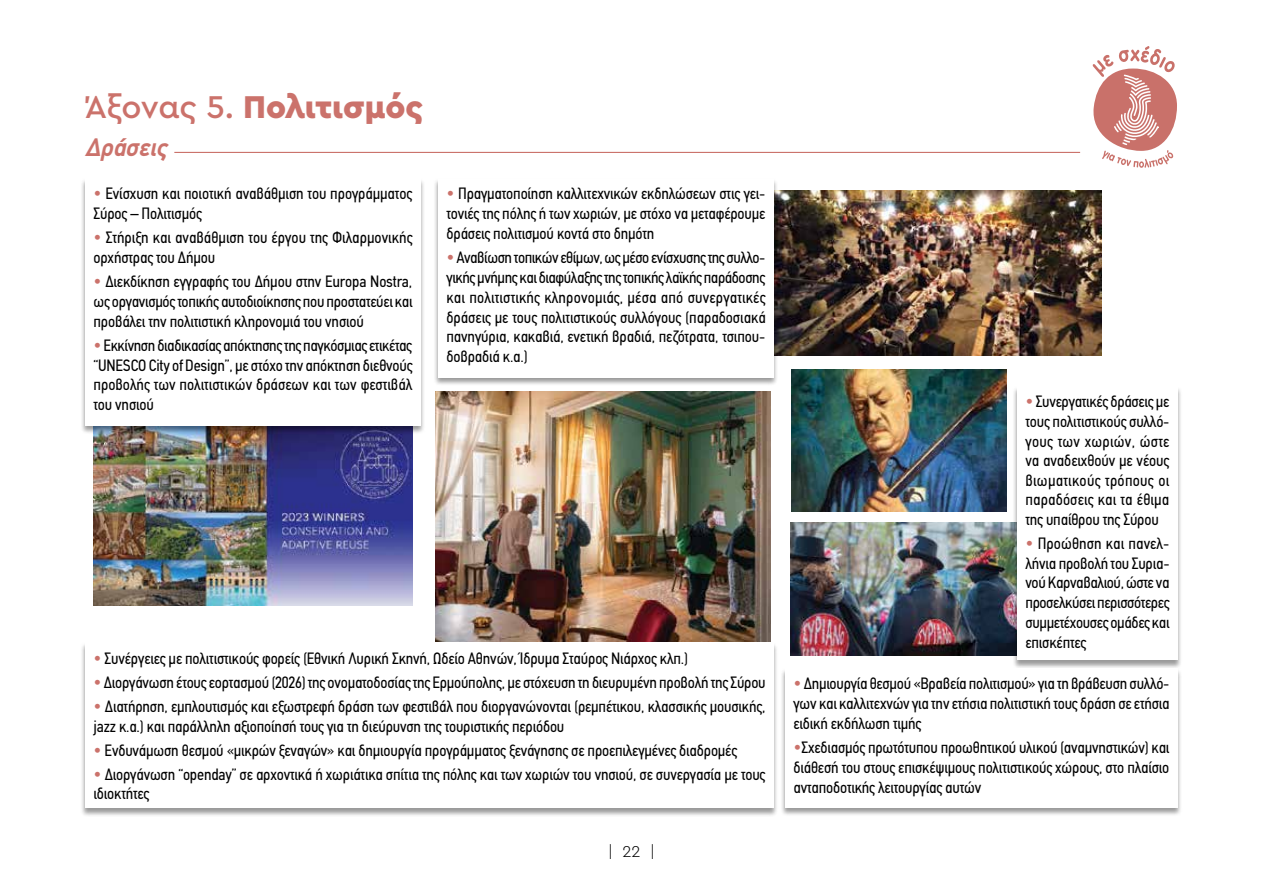
<style>
.page{position:relative;width:1263px;height:893px;background:#fff}
.page>*{position:absolute;margin:0;border:0;box-sizing:border-box;transform-origin:0 0}
.t1{font:900 33px "Cera Pro";color:#cb726b}
.t2{font:italic 700 25.5px "PF Din Text";color:#cb726b}
.t3{font:16.5px/19.8px "PF Din Text Condensed";letter-spacing:-.01em;color:#000;text-align:justify}
.t4{font:300 16.5px "Cera Pro";color:#000}
.s1{font-weight:500}
.s2{color:#cb726b}
</style>
<div class="page">
<img style="left:94px;top:435px;width:318px;height:171px">
<img style="left:790px;top:523px;width:222px;height:132px">
<img style="left:778px;top:190px;width:323px;height:165px">
<img style="left:435px;top:392px;width:336px;height:250px">
<div style="left:80px;top:178px;width:345px;height:257px;background:#000;opacity:.4"></div>
<div style="left:85px;top:179px;width:336px;height:247px;background:#fff"></div>
<div style="left:80px;top:642px;width:699px;height:175px;background:#000;opacity:.4"></div>
<div style="left:85px;top:643px;width:689px;height:165px;background:#fff"></div>
<div style="left:433px;top:178px;width:345px;height:209px;background:#000;opacity:.4"></div>
<div style="left:438px;top:179px;width:336px;height:198px;background:#fff"></div>
<div style="left:1012px;top:386px;width:170px;height:283px;background:#000;opacity:.4"></div>
<div style="left:1017px;top:386px;width:161px;height:274px;background:#fff"></div>
<div style="left:780px;top:668px;width:402px;height:149px;background:#000;opacity:.4"></div>
<div style="left:785px;top:668px;width:393px;height:140px;background:#fff"></div>
<hr style="left:174px;top:152px;width:906px;height:1px;background:#cb726b">
<img style="left:792px;top:369px;width:214px;height:143px">
<svg style="left:1092px;top:46px;width:85px;height:122px"></svg>
<h1 class="t1" style="left:85px;top:85px;width:340px"><span class="s1">Άξονας 5.</span> Πολιτισμός</h1>
<h2 class="t2" style="left:85px;top:132px;width:83px">Δράσεις</h2>
<p class="t3" style="left:94px;top:184px;width:320px"><span class="s2">•</span> Ενίσχυση και ποιοτική αναβάθμιση του προγράμματος<br>Σύρος – Πολιτισμός</p>
<p class="t3" style="left:94px;top:228px;width:320px"><span class="s2">•</span> Στήριξη και αναβάθμιση του έργου της Φιλαρμονικής ορχήστρας του Δήμου</p>
<p class="t3" style="left:94px;top:272px;width:321px"><span class="s2">•</span> Διεκδίκηση εγγραφής του Δήμου στην Europa Nostra, ως οργανισμός τοπικής αυτοδιοίκησης που προστατεύει και προβάλει την πολιτιστική κληρονομιά του νησιού</p>
<p class="t3" style="left:94px;top:335px;width:320px"><span class="s2">•</span> Εκκίνηση διαδικασίας απόκτησης της παγκόσμιας ετικέτας “UNESCO City of Design”, με στόχο την απόκτηση διεθνούς προβολής των πολιτιστικών δράσεων και των φεστιβάλ του νησιού</p>
<p class="t3" style="left:446px;top:184px;width:320px"><span class="s2">•</span> Πραγματοποίηση καλλιτεχνικών εκδηλώσεων στις γει&shy;τονιές της πόλης ή των χωριών, με στόχο να μεταφέρουμε δράσεις πολιτισμού κοντά στο δημότη</p>
<p class="t3" style="left:446px;top:248px;width:321px"><span class="s2">•</span> Αναβίωση τοπικών εθίμων, ως μέσο ενίσχυσης της συλλο&shy;γικής μνήμης και διαφύλαξης της τοπικής λαϊκής παράδοσης και πολιτιστικής κληρονομιάς, μέσα από συνεργατικές δράσεις με τους πολιτιστικούς συλλόγους (παραδοσιακά πανηγύρια, κακαβιά, ενετική βραδιά, πεζότρατα, τσιπου&shy;δοβραδιά κ.α.)</p>
<p class="t3" style="left:94px;top:648px;width:596px"><span class="s2">•</span> Συνέργειες με πολιτιστικούς φορείς (Εθνική Λυρική Σκηνή, Ωδείο Αθηνών, Ίδρυμα Σταύρος Νιάρχος κλπ.)</p>
<p class="t3" style="left:94px;top:672px;width:674px"><span class="s2">•</span> Διοργάνωση έτους εορτασμού (2026) της ονοματοδοσίας της Ερμούπολης, με στόχευση τη διευρυμένη προβολή της Σύρου</p>
<p class="t3" style="left:94px;top:696px;width:673px"><span class="s2">•</span> Διατήρηση, εμπλουτισμός και εξωστρεφή δράση των φεστιβάλ που διοργανώνονται (ρεμπέτικου, κλασσικής μουσικής, jazz κ.α.) και παράλληλη αξιοποίησή τους για τη διεύρυνση της τουριστικής περιόδου</p>
<p class="t3" style="left:94px;top:740px;width:645px"><span class="s2">•</span> Ενδυνάμωση θεσμού «μικρών ξεναγών» και δημιουργία προγράμματος ξενάγησης σε προεπιλεγμένες διαδρομές</p>
<p class="t3" style="left:94px;top:764px;width:673px"><span class="s2">•</span> Διοργάνωση “openday” σε αρχοντικά ή χωριάτικα σπίτια της πόλης και των χωριών του νησιού, σε συνεργασία με τους ιδιοκτήτες</p>
<p class="t4" style="left:608px;top:841px;width:49px">| 22 |</p>
<p class="t3" style="left:1025px;top:392px;width:145px"><span class="s2">•</span> Συνεργατικές δράσεις με τους πολιτιστικούς συλλό&shy;γους των χωριών, ώστε να αναδειχθούν με νέους βιωματικούς τρόπους οι παραδόσεις και τα έθιμα της υπαίθρου της Σύρου</p>
<p class="t3" style="left:1025px;top:533px;width:146px"><span class="s2">•</span> Προώθηση και πανελ&shy;λήνια προβολή του Συρια&shy;νού Καρναβαλιού, ώστε να προσελκύσει περισσότερες συμμετέχουσες ομάδες και επισκέπτες</p>
<p class="t3" style="left:793px;top:674px;width:378px"><span class="s2">•</span> Δημιουργία θεσμού «Βραβεία πολιτισμού» για τη βράβευση συλλό&shy;γων και καλλιτεχνών για την ετήσια πολιτιστική τους δράση σε ετήσια ειδική εκδήλωση τιμής</p>
<p class="t3" style="left:793px;top:738px;width:377px"><span class="s2">•</span>Σχεδιασμός πρωτότυπου προωθητικού υλικού (αναμνηστικών) και διάθεσή του στους επισκέψιμους πολιτιστικούς χώρους, στο πλαίσιο ανταποδοτικής λειτουργίας αυτών</p>
</div>
